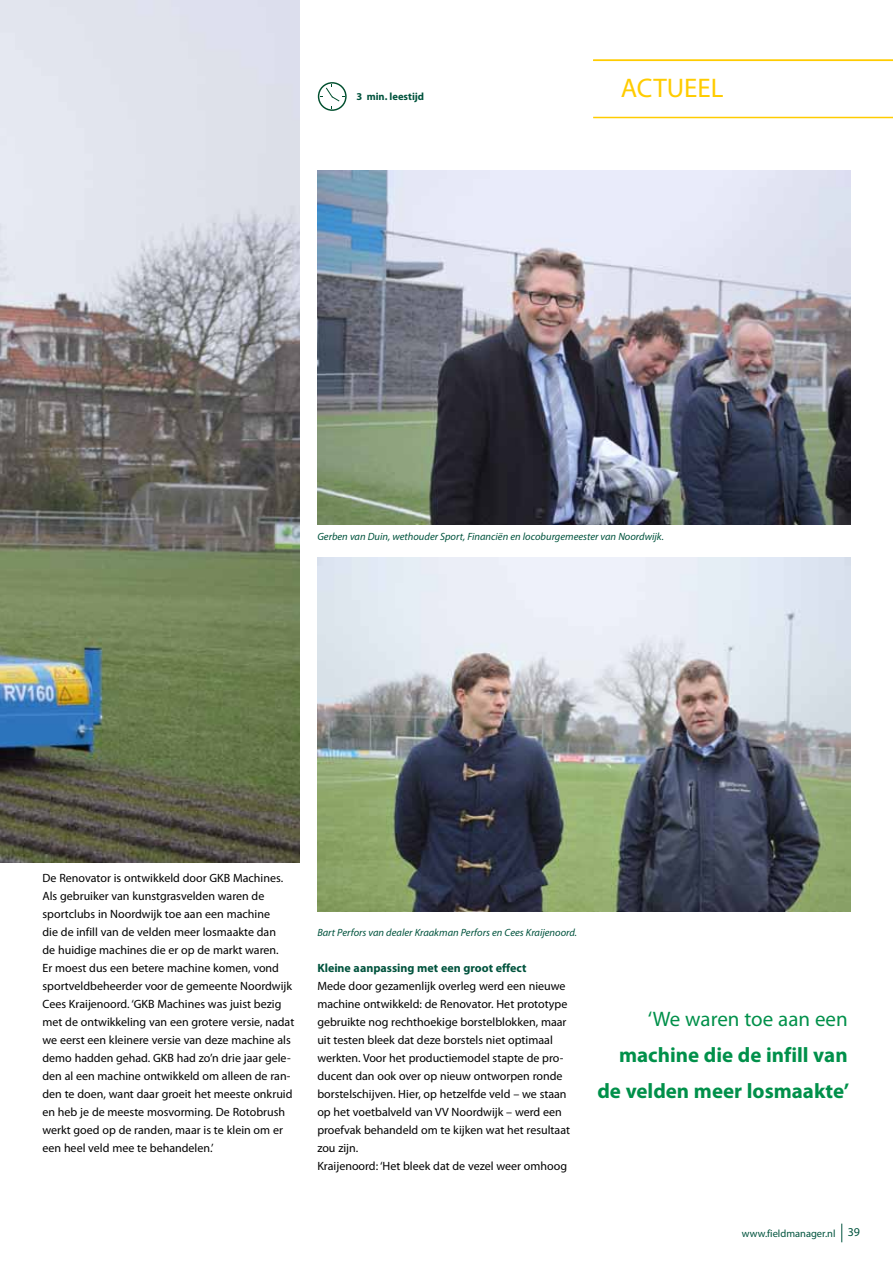
<style>
.page{position:relative;width:893px;height:1263px;background:#fff}
.page>*{position:absolute;margin:0;border:0;box-sizing:border-box;transform-origin:0 0}
.t1{font:27px "Myriad Pro";color:#fc0}
.t2{font:700 21px/36px "Myriad Pro";color:#00904a;text-align:right}
.t3{font:21px "Myriad Pro";color:#00904a}
.t4{font:12px/18px "Myriad Pro";color:#000}
.t5{font:700 12px "Myriad Pro";color:#00533d}
.t6{font:italic 10.5px "Myriad Pro";color:#00533d}
.t7{font:10.5px "Myriad Pro";color:#00533d}
.t8{font:700 10.5px "Myriad Pro";color:#00533d}
.s1{font-size:12px}
</style>
<div class="page">
<svg style="left:841px;top:1223px;width:1px;height:19px"></svg>
<img style="left:0;top:0;width:300px;height:862px">
<hr style="left:593px;top:117px;width:300px;height:1px;background:#fc0">
<hr style="left:593px;top:60px;width:300px;height:1px;background:#fc0">
<svg style="left:318px;top:82px;width:29px;height:29px"></svg>
<img style="left:317px;top:170px;width:533px;height:355px">
<img style="left:317px;top:557px;width:533px;height:354px">
<p class="t8" style="left:357px;top:90px;width:69px">3 min. leestijd</p>
<h1 class="t1" style="left:621px;top:71px;width:104px">ACTUEEL</h1>
<p class="t6" style="left:317px;top:530px;width:348px">Gerben van Duin, wethouder Sport, Financiën en locoburgemeester van Noordwijk.</p>
<p class="t4" style="left:43px;top:869px;width:253px">De Renovator is ontwikkeld door GKB Machines.<br>Als gebruiker van kunstgrasvelden waren de sportclubs in Noordwijk toe aan een machine<br>die de infill van de velden meer losmaakte dan<br>de huidige machines die er op de markt waren.<br>Er moest dus een betere machine komen, vond sportveldbeheerder voor de gemeente Noordwijk Cees Kraijenoord. ‘GKB Machines was juist bezig met de ontwikkeling van een grotere versie, nadat we eerst een kleinere versie van deze machine als demo hadden gehad. GKB had zo’n drie jaar gele&shy;den al een machine ontwikkeld om alleen de ran&shy;den te doen, want daar groeit het meeste onkruid en heb je de meeste mosvorming. De Rotobrush werkt goed op de randen, maar is te klein om er een heel veld mee te behandelen.’</p>
<p class="t6" style="left:317px;top:926px;width:261px">Bart Perfors van dealer Kraakman Perfors en Cees Kraijenoord.</p>
<p class="t5" style="left:317px;top:960px;width:211px">Kleine aanpassing met een groot effect</p>
<p class="t4" style="left:317px;top:977px;width:254px">Mede door gezamenlijk overleg werd een nieuwe machine ontwikkeld: de Renovator. Het prototype gebruikte nog rechthoekige borstelblokken, maar uit testen bleek dat deze borstels niet optimaal werkten. Voor het productiemodel stapte de pro&shy;ducent dan ook over op nieuw ontworpen ronde borstelschijven. Hier, op hetzelfde veld – we staan op het voetbalveld van VV Noordwijk – werd een proefvak behandeld om te kijken wat het resultaat zou zijn.<br>Kraijenoord: ‘Het bleek dat de vezel weer omhoog</p>
<h2 class="t3" style="left:648px;top:1006px;width:201px">‘We waren toe aan een</h2>
<h2 class="t2" style="left:597px;top:1036px;width:253px">machine die de infill van de velden meer losmaakte’</h2>
<p class="t7" style="left:742px;top:1227px;width:120px">www.fieldmanager.nl <span class="s1">39</span></p>
</div>
